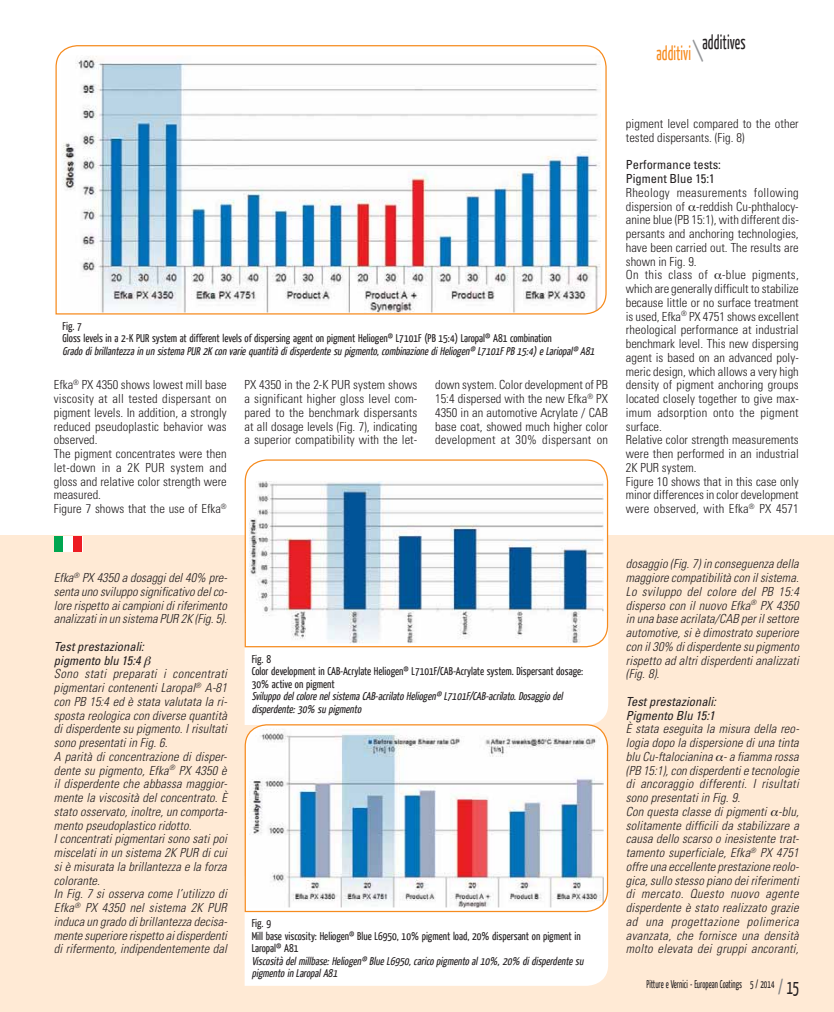
<style>
.page{position:relative;width:834px;height:1012px;background:#fff}
.page>*{position:absolute;margin:0;border:0;box-sizing:border-box;transform-origin:0 0}
.t1{font:20px "Yanone Kaffeesatz";color:#231f20;scale:.75 1}
.t2{font:italic 300 condensed 12.5px/13.8px "Univers";letter-spacing:.01em;color:#231f20;text-align:justify}
.t3{font:300 condensed 12.5px/13.8px "Univers";color:#231f20}
.t4{font:italic condensed 12.5px/13.8px "Univers";color:#231f20}
.t5{font:condensed 12.5px/13.8px "Univers";color:#231f20}
.t6{font:italic 11.25px/12.5px "Yanone Kaffeesatz";color:#231f20}
.t7{font:11.25px/12.5px "Yanone Kaffeesatz";color:#231f20}
.t8{font:11.25px "Yanone Kaffeesatz";color:#231f20;scale:.75 1}
.s1{color:#f68b1e}
.s2{font-size:30px;color:#fff}
.s3{font-size:20px;color:#808285}
.s4{font-size:20px}
</style>
<div class="page">
<hr style="left:0;top:536px;width:1px;height:475px;background:#ffead5">
<div style="left:1px;top:536px;width:832px;height:475px;background:#ffead5"></div>
<svg style="left:54px;top:536px;width:28px;height:16px"></svg>
<div style="left:72px;top:536px;width:9px;height:15px;background:#ed1c24"></div>
<div style="left:54px;top:536px;width:9px;height:15px;background:#00a650"></div>
<div style="left:63px;top:536px;width:10px;height:15px;background:#fff"></div>
<div style="left:244px;top:648px;width:364px;height:75px;background:#fff"></div>
<svg style="left:244px;top:459px;width:364px;height:189px"></svg>
<div style="left:244px;top:912px;width:364px;height:73px;background:#fff"></div>
<svg style="left:244px;top:723px;width:364px;height:189px;background:#d3d8df"></svg>
<svg style="left:55px;top:45px;width:552px;height:270px"></svg>
<h1 class="t1" style="left:656px;top:34px;width:120px"><span class="s1">additivi</span><span class="s2">⁄</span>additives</h1>
<p class="t7" style="left:63px;top:320px;width:490px">Fig. 7<br>Gloss levels in a 2-K PUR system at different levels of dispersing agent on pigment Heliogen® L7101F (PB 15:4) Laropal® A81 combination</p>
<p class="t6" style="left:63px;top:345px;width:535px">Grado di brillantezza in un sistema PUR 2K con varie quantità di disperdente su pigmento, combinazione di Heliogen® L7101F PB 15:4) e Lariopal® A81</p>
<p class="t3" style="left:54px;top:379px;width:174px">Efka<sup>®</sup> PX 4350 shows lowest mill base viscosity at all tested dispersant on pigment levels. In addition, a strongly reduced pseudoplastic behavior was observed.<br>The pigment concentrates were then let-down in a 2K PUR system and gloss and relative color strength were measured.<br>Figure 7 shows that the use of Efka<sup>®</sup></p>
<p class="t3" style="left:244px;top:379px;width:174px;text-align:justify">PX 4350 in the 2-K PUR system shows a significant higher gloss level com&shy;pared to the benchmark dispersants at all dosage levels (Fig. 7), indicating a superior compatibility with the let-</p>
<p class="t3" style="left:435px;top:379px;width:174px;text-align:justify">down system. Color development of PB 15:4 dispersed with the new Efka<sup>®</sup> PX 4350 in an automotive Acrylate / CAB base coat, showed much higher color development at 30% dispersant on</p>
<p class="t2" style="left:54px;top:571px;width:175px">Efka<sup>®</sup> PX 4350 a dosaggi del 40% pre&shy;senta uno sviluppo significativo del co&shy;lore rispetto ai campioni di riferimento analizzati in un sistema PUR 2K (Fig. 5).</p>
<p class="t4" style="left:54px;top:640px;width:91px">Test prestazionali: pigmento blu 15:4</p>
<p class="t2" style="left:54px;top:667px;width:175px;text-align:left">Sono stati preparati i concentrati pigmentari contenenti Laropal<sup>®</sup> A-81 con PB 15:4 ed è stata valutata la ri&shy;sposta reologica con diverse quantità di disperdente su pigmento. I risultati sono presentati in Fig. 6.<br>A parità di concentrazione di disper&shy;dente su pigmento, Efka<sup>®</sup> PX 4350 è il disperdente che abbassa maggior&shy;mente la viscosità del concentrato. È stato osservato, inoltre, un comporta&shy;mento pseudoplastico ridotto.<br>I concentrati pigmentari sono sati poi miscelati in un sistema 2K PUR di cui si è misurata la brillantezza e la forza colorante.<br>In Fig. 7 si osserva come l’utilizzo di Efka<sup>®</sup> PX 4350 nel sistema 2K PUR induca un grado di brillantezza decisa&shy;mente superiore rispetto ai disperdenti di rifermento, indipendentemente dal</p>
<p class="t7" style="left:251px;top:653px;width:333px">Fig. 8<br>Color development in CAB-Acrylate Heliogen® L7101F/CAB-Acrylate system. Dispersant dosage:<br>30% active on pigment</p>
<p class="t6" style="left:251px;top:690px;width:314px">Sviluppo del colore nel sistema CAB-acrilato Heliogen® L7101F/CAB-acrilato. Dosaggio del disperdente: 30% su pigmento</p>
<p class="t7" style="left:251px;top:918px;width:330px">Fig. 9<br>Mill base viscosity: Heliogen® Blue L6950, 10% pigment load, 20% dispersant on pigment in<br>Laropal® A81</p>
<p class="t6" style="left:251px;top:955px;width:335px">Viscosità del millbase: Heliogen® Blue L6950, carico pigmento al 10%, 20% di disperdente su pigmento in Laropal A81</p>
<p class="t3" style="left:625px;top:117px;width:174px">pigment level compared to the other tested dispersants. (Fig. 8)</p>
<p class="t5" style="left:625px;top:159px;width:97px">Performance tests:<br>Pigment Blue 15:1</p>
<p class="t3" style="left:625px;top:186px;width:174px">Rheology measurements following dispersion of -reddish Cu-phthalocy&shy;anine blue (PB 15:1), with different dis&shy;persants and anchoring technologies, have been carried out. The results are shown in Fig. 9.<br>On this class of -blue pigments, which are generally difficult to stabilize because little or no surface treatment is used, Efka<sup>®</sup> PX 4751 shows excellent rheological performance at industrial benchmark level. This new dispersing agent is based on an advanced poly&shy;meric design, which allows a very high density of pigment anchoring groups located closely together to give max&shy;imum adsorption onto the pigment surface.<br>Relative color strength measurements were then performed in an industrial 2K PUR system.<br>Figure 10 shows that in this case only minor differences in color development were observed, with Efka<sup>®</sup> PX 4571</p>
<p class="t2" style="left:625px;top:557px;width:174px">dosaggio (Fig. 7) in conseguenza della maggiore compatibilità con il sistema.<br>Lo sviluppo del colore del PB 15:4 disperso con il nuovo Efka<sup>®</sup> PX 4350 in una base acrilata/CAB per il settore automotive, si è dimostrato superiore con il 30% di disperdente su pigmento rispetto ad altri disperdenti analizzati (Fig. 8).</p>
<p class="t4" style="left:625px;top:695px;width:91px">Test prestazionali:<br>Pigmento Blu 15:1</p>
<p class="t2" style="left:625px;top:722px;width:175px;text-align:left">È stata eseguita la misura della reo&shy;logia dopo la dispersione di una tinta blu Cu-ftalocianina - a fiamma rossa (PB 15:1), con disperdenti e tecnologie di ancoraggio differenti. I risultati sono presentati in Fig. 9.<br>Con questa classe di pigmenti -blu, solitamente difficili da stabilizzare a causa dello scarso o inesistente trat&shy;tamento superficiale, Efka<sup>®</sup> PX 4751 offre una eccellente prestazione reolo&shy;gica, sullo stesso piano dei riferimenti di mercato. Questo nuovo agente disperdente è stato realizzato grazie ad una progettazione polimerica avanzata, che fornisce una densità molto elevata dei gruppi ancoranti,</p>
<p class="t8" style="left:646px;top:979px;width:205px">Pitture e Vernici - European Coatings 5 / 2014 <span class="s3">/</span> <span class="s4">15</span></p>
</div>
